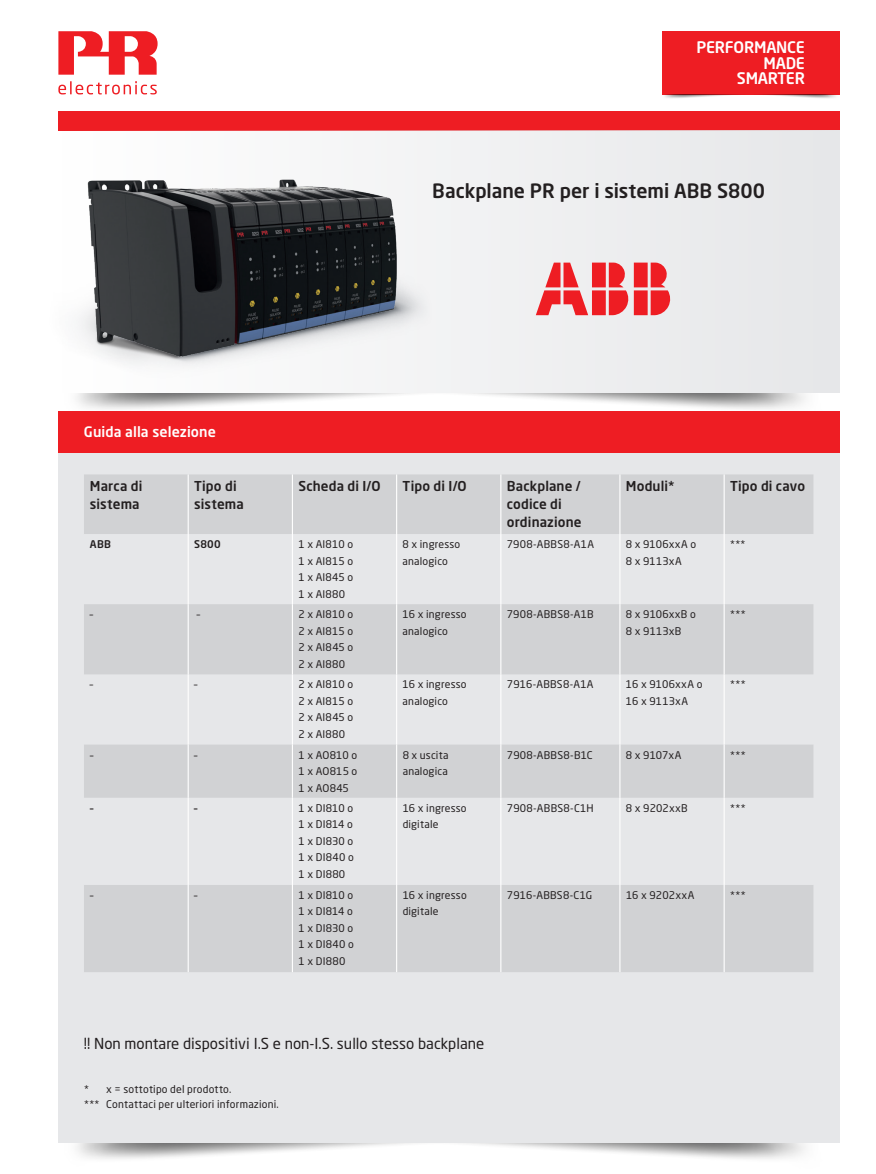
<style>
.page{position:relative;width:876px;height:1174px;background:#fff}
.page>*{position:absolute;margin:0;border:0;box-sizing:border-box;transform-origin:0 0}
.t1{font:500 19.5px "Neo Sans Pro";color:#231f20}
.t2{font:500 15.75px/15.3px "Neo Sans Pro";letter-spacing:-.015em;color:#fff;text-align:right}
.t3{font:15px "Neo Sans Pro";color:#231f20}
.t4{font:500 14.25px "Neo Sans Pro";letter-spacing:.005em;color:#fff}
.t5{font:500 13.5px/18px "Neo Sans Pro";letter-spacing:.01em;color:#231f20}
.t6{font:10.5px/16.5px "Neo Sans Pro";letter-spacing:.02em;color:#231f20}
.t7{font:500 10.5px "Neo Sans Pro";letter-spacing:.025em;color:#231f20}
</style>
<div class="page">
<svg style="left:58px;top:81px;width:99px;height:13px"></svg>
<svg style="left:58px;top:31px;width:100px;height:44px"></svg>
<div style="left:58px;top:111px;width:782px;height:19px;background:#ee1d23"></div>
<div style="left:662px;top:31px;width:178px;height:63px;background:#ee1d23"></div>
<img style="left:662px;top:94px;width:178px;height:4px">
<div style="left:59px;top:452px;width:781px;height:690px;background:#e6e7e9"></div>
<div style="left:58px;top:130px;width:782px;height:263px;background:#e6e7e9"></div>
<img style="left:58px;top:393px;width:782px;height:87px">
<div style="left:59px;top:410px;width:781px;height:42px;background:#ee1d23"></div>
<img style="left:58px;top:130px;width:381px;height:273px">
<svg style="left:536px;top:262px;width:135px;height:53px"></svg>
<div style="left:84px;top:474px;width:729px;height:60px;background:#d1d2d4"></div>
<svg style="left:84px;top:604px;width:729px;height:368px;fill:#d1d2d4"></svg>
<hr style="left:188px;top:474px;width:1px;height:60px;background:#fff">
<hr style="left:292px;top:474px;width:1px;height:60px;background:#fff">
<hr style="left:396px;top:474px;width:1px;height:60px;background:#fff">
<hr style="left:500px;top:474px;width:1px;height:60px;background:#fff">
<hr style="left:619px;top:474px;width:1px;height:60px;background:#fff">
<hr style="left:724px;top:474px;width:1px;height:60px;background:#fff">
<hr style="left:188px;top:534px;width:1px;height:70px;background:#fff">
<hr style="left:292px;top:534px;width:1px;height:70px;background:#fff">
<hr style="left:396px;top:534px;width:1px;height:70px;background:#fff">
<hr style="left:500px;top:534px;width:1px;height:70px;background:#fff">
<hr style="left:619px;top:534px;width:1px;height:70px;background:#fff">
<hr style="left:724px;top:534px;width:1px;height:70px;background:#fff">
<hr style="left:188px;top:604px;width:1px;height:70px;background:#fff">
<hr style="left:292px;top:604px;width:1px;height:70px;background:#fff">
<hr style="left:396px;top:604px;width:1px;height:70px;background:#fff">
<hr style="left:500px;top:604px;width:1px;height:70px;background:#fff">
<hr style="left:619px;top:604px;width:1px;height:70px;background:#fff">
<hr style="left:724px;top:604px;width:1px;height:70px;background:#fff">
<hr style="left:188px;top:674px;width:1px;height:70px;background:#fff">
<hr style="left:292px;top:674px;width:1px;height:70px;background:#fff">
<hr style="left:396px;top:674px;width:1px;height:70px;background:#fff">
<hr style="left:500px;top:674px;width:1px;height:70px;background:#fff">
<hr style="left:619px;top:674px;width:1px;height:70px;background:#fff">
<hr style="left:724px;top:674px;width:1px;height:70px;background:#fff">
<hr style="left:188px;top:744px;width:1px;height:53px;background:#fff">
<hr style="left:292px;top:744px;width:1px;height:53px;background:#fff">
<hr style="left:396px;top:744px;width:1px;height:53px;background:#fff">
<hr style="left:500px;top:744px;width:1px;height:53px;background:#fff">
<hr style="left:619px;top:744px;width:1px;height:53px;background:#fff">
<hr style="left:724px;top:744px;width:1px;height:53px;background:#fff">
<hr style="left:188px;top:797px;width:1px;height:88px;background:#fff">
<hr style="left:292px;top:797px;width:1px;height:88px;background:#fff">
<hr style="left:396px;top:797px;width:1px;height:88px;background:#fff">
<hr style="left:500px;top:797px;width:1px;height:88px;background:#fff">
<hr style="left:619px;top:797px;width:1px;height:88px;background:#fff">
<hr style="left:724px;top:797px;width:1px;height:88px;background:#fff">
<hr style="left:188px;top:885px;width:1px;height:87px;background:#fff">
<hr style="left:292px;top:885px;width:1px;height:87px;background:#fff">
<hr style="left:396px;top:885px;width:1px;height:87px;background:#fff">
<hr style="left:500px;top:885px;width:1px;height:87px;background:#fff">
<hr style="left:619px;top:885px;width:1px;height:87px;background:#fff">
<hr style="left:724px;top:885px;width:1px;height:87px;background:#fff">
<h2 class="t2" style="left:696px;top:39px;width:110px">PERFORMANCE<br>MADE<br>SMARTER</h2>
<h3 class="t4" style="left:84px;top:423px;width:134px">Guida alla selezione</h3>
<h1 class="t1" style="left:432px;top:178px;width:334px">Backplane PR per i sistemi ABB S800</h1>
<p class="t5" style="left:90px;top:476px;width:54px">Marca di sistema</p>
<p class="t5" style="left:194px;top:476px;width:51px">Tipo di sistema</p>
<p class="t5" style="left:298px;top:476px;width:84px">Scheda di I/O</p>
<p class="t5" style="left:403px;top:476px;width:66px">Tipo di I/O</p>
<p class="t5" style="left:507px;top:476px;width:76px">Backplane / codice di ordinazione</p>
<p class="t5" style="left:626px;top:476px;width:50px">Moduli*</p>
<p class="t5" style="left:730px;top:476px;width:77px">Tipo di cavo</p>
<p class="t7" style="left:90px;top:537px;width:22px">ABB</p>
<p class="t7" style="left:194px;top:537px;width:28px">S800</p>
<p class="t6" style="left:298px;top:536px;width:56px;text-align:justify">1 x AI810 o 1 x AI815 o 1 x AI845 o 1 x AI880</p>
<p class="t6" style="left:403px;top:536px;width:59px">8 x ingresso analogico</p>
<p class="t6" style="left:507px;top:536px;width:89px">7908-ABBS8-A1A</p>
<p class="t6" style="left:626px;top:536px;width:72px">8 x 9106xxA o<br>8 x 9113xA</p>
<p class="t6" style="left:730px;top:536px;width:17px">***</p>
<p class="t6" style="left:90px;top:606px;width:5px">–</p>
<p class="t6" style="left:197px;top:606px;width:5px">–</p>
<p class="t6" style="left:298px;top:606px;width:56px;text-align:justify">2 x AI810 o 2 x AI815 o 2 x AI845 o 2 x AI880</p>
<p class="t6" style="left:403px;top:606px;width:66px">16 x ingresso analogico</p>
<p class="t6" style="left:507px;top:606px;width:88px">7908-ABBS8-A1B</p>
<p class="t6" style="left:626px;top:606px;width:71px">8 x 9106xxB o<br>8 x 9113xB</p>
<p class="t6" style="left:730px;top:606px;width:17px">***</p>
<p class="t6" style="left:90px;top:676px;width:5px">–</p>
<p class="t6" style="left:194px;top:676px;width:5px">–</p>
<p class="t6" style="left:298px;top:676px;width:56px;text-align:justify">2 x AI810 o 2 x AI815 o 2 x AI845 o 2 x AI880</p>
<p class="t6" style="left:403px;top:676px;width:66px">16 x ingresso analogico</p>
<p class="t6" style="left:507px;top:676px;width:88px">7916-ABBS8-A1A</p>
<p class="t6" style="left:626px;top:676px;width:78px">16 x 9106xxA o<br>16 x 9113xA</p>
<p class="t6" style="left:730px;top:676px;width:17px">***</p>
<p class="t6" style="left:90px;top:746px;width:5px">–</p>
<p class="t6" style="left:194px;top:746px;width:5px">–</p>
<p class="t6" style="left:298px;top:746px;width:60px;text-align:justify">1 x AO810 o 1 x AO815 o 1 x AO845</p>
<p class="t6" style="left:403px;top:746px;width:47px">8 x uscita analogica</p>
<p class="t6" style="left:507px;top:746px;width:87px">7908-ABBS8-B1C</p>
<p class="t6" style="left:626px;top:746px;width:57px">8 x 9107xA</p>
<p class="t6" style="left:730px;top:746px;width:17px">***</p>
<p class="t7" style="left:90px;top:801px;width:5px">–</p>
<p class="t7" style="left:194px;top:801px;width:5px">–</p>
<p class="t6" style="left:298px;top:799px;width:57px;text-align:justify">1 x DI810 o 1 x DI814 o 1 x DI830 o 1 x DI840 o 1 x DI880</p>
<p class="t6" style="left:403px;top:799px;width:66px">16 x ingresso digitale</p>
<p class="t6" style="left:507px;top:799px;width:88px">7908-ABBS8-C1H</p>
<p class="t6" style="left:626px;top:799px;width:63px">8 x 9202xxB</p>
<p class="t6" style="left:730px;top:799px;width:17px">***</p>
<p class="t6" style="left:90px;top:886px;width:5px">–</p>
<p class="t6" style="left:194px;top:886px;width:5px">–</p>
<p class="t6" style="left:298px;top:886px;width:57px;text-align:justify">1 x DI810 o 1 x DI814 o 1 x DI830 o 1 x DI840 o 1 x DI880</p>
<p class="t6" style="left:403px;top:886px;width:66px">16 x ingresso digitale</p>
<p class="t6" style="left:507px;top:886px;width:87px">7916-ABBS8-C1G</p>
<p class="t6" style="left:626px;top:886px;width:70px">16 x 9202xxA</p>
<p class="t6" style="left:730px;top:886px;width:17px">***</p>
<h3 class="t3" style="left:84px;top:1034px;width:402px">!! Non montare dispositivi I.S e non-I.S. sullo stesso backplane</h3>
<p class="t6" style="left:84px;top:1081px;width:196px;line-height:15px">* x = sottotipo del prodotto.<br>*** Contattaci per ulteriori informazioni.</p>
</div>
